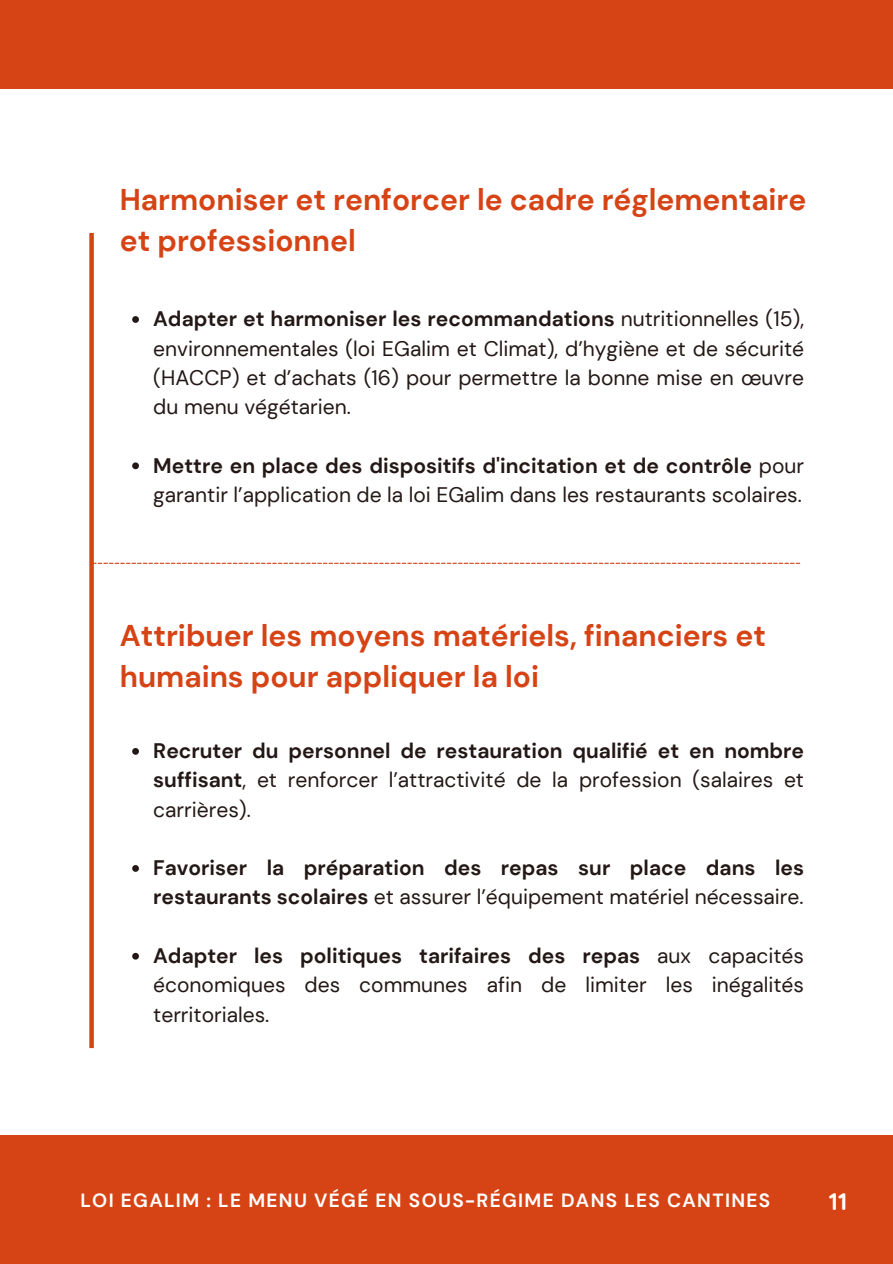
<style>
.page{position:relative;width:893px;height:1264px;background:#fff}
.page>*{position:absolute;margin:0;border:0;box-sizing:border-box;transform-origin:0 0}
.t1{font:700 30px/41.7px "DM Sans";color:#d64315}
.t2{font:700 24px "Quicksand";color:#fff}
.t3{font:21px/29.2px "DM Sans";color:#231815;text-align:justify}
.t4{font:700 21px/29.2px "DM Sans";color:#231815}
.t5{font:700 19.05px "DM Sans";letter-spacing:.07em;color:#fff}
.s1{font-weight:700}
.s2{font-weight:400}
</style>
<div class="page">
<div style="left:89px;top:233px;width:5px;height:815px;background:#d64315"></div>
<div style="left:0;top:1135px;width:892px;height:128px;background:#d64315"></div>
<div style="left:0;top:0;width:892px;height:89px;background:#d64315"></div>
<svg style="left:132px;top:316px;width:7px;height:7px"></svg>
<svg style="left:132px;top:462px;width:7px;height:7px"></svg>
<svg style="left:93px;top:562px;width:707px;height:2px"></svg>
<svg style="left:132px;top:748px;width:7px;height:6px"></svg>
<svg style="left:132px;top:865px;width:7px;height:6px"></svg>
<svg style="left:132px;top:952px;width:7px;height:7px"></svg>
<h1 class="t1" style="left:120px;top:179px;width:688px">Harmoniser et renforcer le cadre réglementaire et professionnel</h1>
<p class="t3" style="left:153px;top:304px;width:652px"><span class="s1">Adapter et harmoniser les recommandations</span> nutritionnelles (15), environnementales (loi EGalim et Climat), d’hygiène et de sécurité (HACCP) et d’achats (16) pour permettre la bonne mise en œuvre du menu végétarien.</p>
<p class="t3" style="left:153px;top:451px;width:652px"><span class="s1">Mettre en place des dispositifs d'incitation et de contrôle</span> pour garantir l’application de la loi EGalim dans les restaurants scolaires.</p>
<h1 class="t1" style="left:120px;top:614px;width:647px">Attribuer les moyens matériels, financiers et humains pour appliquer la loi</h1>
<p class="t3" style="left:153px;top:736px;width:652px"><span class="s1">Recruter du personnel de restauration qualifié et en nombre suffisant</span>, et renforcer l’attractivité de la profession (salaires et carrières).</p>
<p class="t4" style="left:153px;top:853px;width:652px">Favoriser la préparation des repas sur place dans les restaurants scolaires <span class="s2">et assurer l’équipement matériel nécessaire.</span></p>
<p class="t3" style="left:153px;top:941px;width:652px"><span class="s1">Adapter les politiques tarifaires des repas</span> aux capacités économiques des communes afin de limiter les inégalités territoriales.</p>
<p class="t5" style="left:80px;top:1188px;width:691px">LOI EGALIM : LE MENU VÉGÉ EN SOUS-RÉGIME DANS LES CANTINES</p>
<p class="t2" style="left:828px;top:1185px;width:20px">11</p>
</div>
